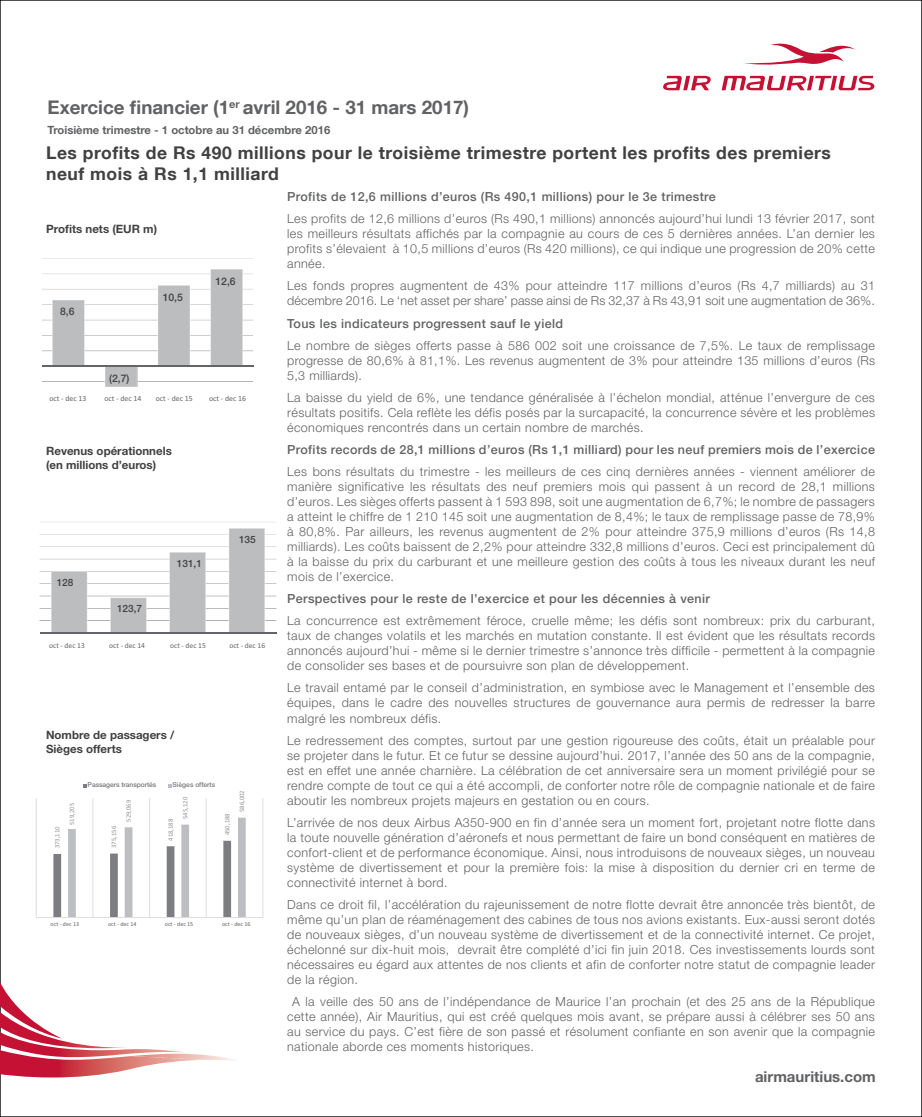
<style>
.page{position:relative;width:922px;height:1117px;background:#fff}
.page>*{position:absolute;margin:0;border:0;box-sizing:border-box;transform-origin:0 0}
.t1{font:700 18.75px "Helvetica Neue LT Com";color:#616264}
.t2{font:700 17.5px/21px "Helvetica Neue LT Com";letter-spacing:.03em;color:#414042}
.t3{font:700 15px "Helvetica Neue";color:#616264}
.t4{font:300 12.5px/15px "Helvetica Neue";letter-spacing:.03em;color:#616264;text-align:justify}
.t5{font:500 12.5px "Helvetica Neue";letter-spacing:.03em;color:#616264}
.t6{font:300 12.5px/15px "Helvetica Neue";letter-spacing:.01em;color:#616264}
.t7{font:700 11.5px/13.8px "Helvetica Neue LT Std";color:#414042}
.t8{font:700 11.25px "Helvetica Neue LT Com";color:#616264}
.t9{font:500 10.38px "Helvetica Neue";color:#414042}
.t10{font:500 10px "Helvetica Neue";color:#414042}
.t11{font:7.88px "Calibri";color:#636467}
.t12{font:7.5px "Calibri";color:#636467}
.t13{font:500 6.75px "Helvetica Neue";letter-spacing:-.005em;color:#77787b}
.t14{font:6.62px "Calibri";color:#939597}
.t15{font:6px "Calibri";color:#636467}
</style>
<div class="page">
<svg style="left:663px;top:76px;width:47px;height:14px"></svg>
<svg style="left:721px;top:76px;width:153px;height:14px"></svg>
<svg style="left:744px;top:43px;width:111px;height:22px"></svg>
<svg style="left:42px;top:258px;width:211px;height:129px"></svg>
<hr style="left:42px;top:365px;width:211px;height:2px;background:#636467">
<hr style="left:36px;top:798px;width:1px;height:119px;background:#dcddde">
<hr style="left:93px;top:798px;width:1px;height:119px;background:#dcddde">
<hr style="left:149px;top:798px;width:1px;height:119px;background:#dcddde">
<hr style="left:206px;top:798px;width:1px;height:119px;background:#dcddde">
<hr style="left:262px;top:798px;width:1px;height:119px;background:#dcddde">
<svg style="left:53px;top:817px;width:193px;height:100px"></svg>
<hr style="left:36px;top:917px;width:227px;height:1px;background:#dcddde">
<svg style="left:39px;top:522px;width:237px;height:110px"></svg>
<hr style="left:40px;top:632px;width:236px;height:1px;background:#636467">
<svg style="left:0;top:977px;width:234px;height:100px"></svg>
<h1 class="t1" style="left:48px;top:96px;width:423px">Exercice financier (1<sup>er</sup> avril 2016 - 31 mars 2017)</h1>
<h2 class="t2" style="left:46px;top:142px;width:786px">Les profits de Rs 490 millions pour le troisième trimestre portent les profits des premiers neuf mois à Rs 1,1 milliard</h2>
<p class="t8" style="left:48px;top:122px;width:284px">Troisième trimestre - 1 octobre au 31 décembre 2016</p>
<p class="t7" style="left:46px;top:222px;width:112px">Profits nets (EUR m)</p>
<p class="t9" style="left:60px;top:305px;width:16px">8,6</p>
<p class="t9" style="left:109px;top:372px;width:22px">(2,7)</p>
<p class="t9" style="left:163px;top:291px;width:22px">10,5</p>
<p class="t9" style="left:215px;top:275px;width:22px">12,6</p>
<p class="t11" style="left:49px;top:393px;width:38px">oct - dec 13</p>
<p class="t11" style="left:104px;top:393px;width:38px">oct - dec 14</p>
<p class="t11" style="left:156px;top:393px;width:38px">oct - dec 15</p>
<p class="t11" style="left:209px;top:393px;width:38px">oct - dec 16</p>
<p class="t7" style="left:46px;top:443px;width:127px">Revenus opérationnels (en millions d’euros)</p>
<p class="t10" style="left:57px;top:576px;width:18px">128</p>
<p class="t10" style="left:117px;top:602px;width:27px">123,7</p>
<p class="t10" style="left:177px;top:557px;width:27px">131,1</p>
<p class="t10" style="left:239px;top:533px;width:18px">135</p>
<p class="t12" style="left:49px;top:640px;width:37px">oct - dec 13</p>
<p class="t12" style="left:109px;top:640px;width:37px">oct - dec 14</p>
<p class="t12" style="left:170px;top:640px;width:37px">oct - dec 15</p>
<p class="t12" style="left:229px;top:640px;width:37px">oct - dec 16</p>
<p class="t7" style="left:46px;top:727px;width:130px">Nombre de passagers /<br>Sièges offerts</p>
<p class="t13" style="left:88px;top:780px;width:70px">Passagers transportés</p>
<p class="t13" style="left:172px;top:780px;width:44px">Sièges offerts</p>
<p class="t14" style="left:68px;top:824px;width:23px;rotate:-90deg">519,205</p>
<p class="t14" style="left:124px;top:821px;width:23px;rotate:-90deg">529,069</p>
<p class="t14" style="left:181px;top:818px;width:23px;rotate:-90deg">545,120</p>
<p class="t14" style="left:238px;top:811px;width:23px;rotate:-90deg">586,002</p>
<p class="t14" style="left:53px;top:848px;width:23px;rotate:-90deg">373,110</p>
<p class="t14" style="left:110px;top:847px;width:23px;rotate:-90deg">375,156</p>
<p class="t14" style="left:166px;top:840px;width:23px;rotate:-90deg">418,188</p>
<p class="t14" style="left:223px;top:835px;width:23px;rotate:-90deg">450,188</p>
<p class="t15" style="left:51px;top:919px;width:30px">oct - dec 13</p>
<p class="t15" style="left:108px;top:919px;width:30px">oct - dec 14</p>
<p class="t15" style="left:165px;top:919px;width:30px">oct - dec 15</p>
<p class="t15" style="left:222px;top:919px;width:30px">oct - dec 16</p>
<p class="t5" style="left:287px;top:189px;width:430px">Profits de 12,6 millions d’euros (Rs 490,1 millions) pour le 3e trimestre</p>
<p class="t4" style="left:287px;top:211px;width:589px">Les profits de 12,6 millions d’euros (Rs 490,1 millions) annoncés aujourd’hui lundi 13 février 2017, sont les meilleurs résultats affichés par la compagnie au cours de ces 5 dernières années. L’an dernier les profits s’élevaient à 10,5 millions d’euros (Rs 420 millions), ce qui indique une progression de 20% cette année.</p>
<p class="t6" style="left:287px;top:278px;width:589px">Les fonds propres augmentent de 43% pour atteindre 117 millions d’euros (Rs 4,7 milliards) au 31 décembre 2016. Le ‘net asset per share’ passe ainsi de Rs 32,37 à Rs 43,91 soit une augmentation de 36%.</p>
<p class="t5" style="left:287px;top:315px;width:277px">Tous les indicateurs progressent sauf le yield</p>
<p class="t4" style="left:287px;top:337px;width:589px">Le nombre de sièges offerts passe à 586 002 soit une croissance de 7,5%. Le taux de remplissage progresse de 80,6% à 81,1%. Les revenus augmentent de 3% pour atteindre 135 millions d’euros (Rs 5,3 milliards).</p>
<p class="t4" style="left:287px;top:389px;width:589px">La baisse du yield de 6%, une tendance généralisée à l’échelon mondial, atténue l’envergure de ces résultats positifs. Cela reflète les défis posés par la surcapacité, la concurrence sévère et les problèmes économiques rencontrés dans un certain nombre de marchés.</p>
<p class="t5" style="left:287px;top:442px;width:589px">Profits records de 28,1 millions d’euros (Rs 1,1 milliard) pour les neuf premiers mois de l’exercice</p>
<p class="t4" style="left:287px;top:463px;width:589px">Les bons résultats du trimestre - les meilleurs de ces cinq dernières années - viennent améliorer de manière significative les résultats des neuf premiers mois qui passent à un record de 28,1 millions d’euros. Les sièges offerts passent à 1 593 898, soit une augmentation de 6,7%; le nombre de passagers a atteint le chiffre de 1 210 145 soit une augmentation de 8,4%; le taux de remplissage passe de 78,9% à 80,8%. Par ailleurs, les revenus augmentent de 2% pour atteindre 375,9 millions d’euros (Rs 14,8 milliards). Les coûts baissent de 2,2% pour atteindre 332,8 millions d’euros. Ceci est principalement dû à la baisse du prix du carburant et une meilleure gestion des coûts à tous les niveaux durant les neuf mois de l’exercice.</p>
<p class="t5" style="left:287px;top:591px;width:424px">Perspectives pour le reste de l’exercice et pour les décennies à venir</p>
<p class="t4" style="left:287px;top:613px;width:589px">La concurrence est extrêmement féroce, cruelle même; les défis sont nombreux: prix du carburant, taux de changes volatils et les marchés en mutation constante. Il est évident que les résultats records annoncés aujourd’hui - même si le dernier trimestre s’annonce très difficile - permettent à la compagnie de consolider ses bases et de poursuivre son plan de développement.</p>
<p class="t4" style="left:287px;top:680px;width:589px">Le travail entamé par le conseil d’administration, en symbiose avec le Management et l’ensemble des équipes, dans le cadre des nouvelles structures de gouvernance aura permis de redresser la barre malgré les nombreux défis.</p>
<p class="t4" style="left:287px;top:732px;width:589px">Le redressement des comptes, surtout par une gestion rigoureuse des coûts, était un préalable pour se projeter dans le futur. Et ce futur se dessine aujourd’hui. 2017, l’année des 50 ans de la compagnie, est en effet une année charnière. La célébration de cet anniversaire sera un moment privilégié pour se rendre compte de tout ce qui a été accompli, de conforter notre rôle de compagnie nationale et de faire aboutir les nombreux projets majeurs en gestation ou en cours.</p>
<p class="t4" style="left:287px;top:814px;width:589px">L’arrivée de nos deux Airbus A350-900 en fin d’année sera un moment fort, projetant notre flotte dans la toute nouvelle génération d’aéronefs et nous permettant de faire un bond conséquent en matières de confort-client et de performance économique. Ainsi, nous introduisons de nouveaux sièges, un nouveau système de divertissement et pour la première fois: la mise à disposition du dernier cri en terme de connectivité internet à bord.</p>
<p class="t4" style="left:287px;top:896px;width:589px">Dans ce droit fil, l’accélération du rajeunissement de notre flotte devrait être annoncée très bientôt, de même qu’un plan de réaménagement des cabines de tous nos avions existants. Eux-aussi seront dotés de nouveaux sièges, d’un nouveau système de divertissement et de la connectivité internet. Ce projet, échelonné sur dix-huit mois, devrait être complété d’ici fin juin 2018. Ces investissements lourds sont nécessaires eu égard aux attentes de nos clients et afin de conforter notre statut de compagnie leader de la région.</p>
<p class="t4" style="left:287px;top:993px;width:589px;text-indent:5px">A la veille des 50 ans de l’indépendance de Maurice l’an prochain (et des 25 ans de la République cette année), Air Mauritius, qui est créé quelques mois avant, se prépare aussi à célébrer ses 50 ans au service du pays. C’est fière de son passé et résolument confiante en son avenir que la compagnie nationale aborde ces moments historiques.</p>
<p class="t3" style="left:754px;top:1066px;width:122px">airmauritius.com</p>
</div>
